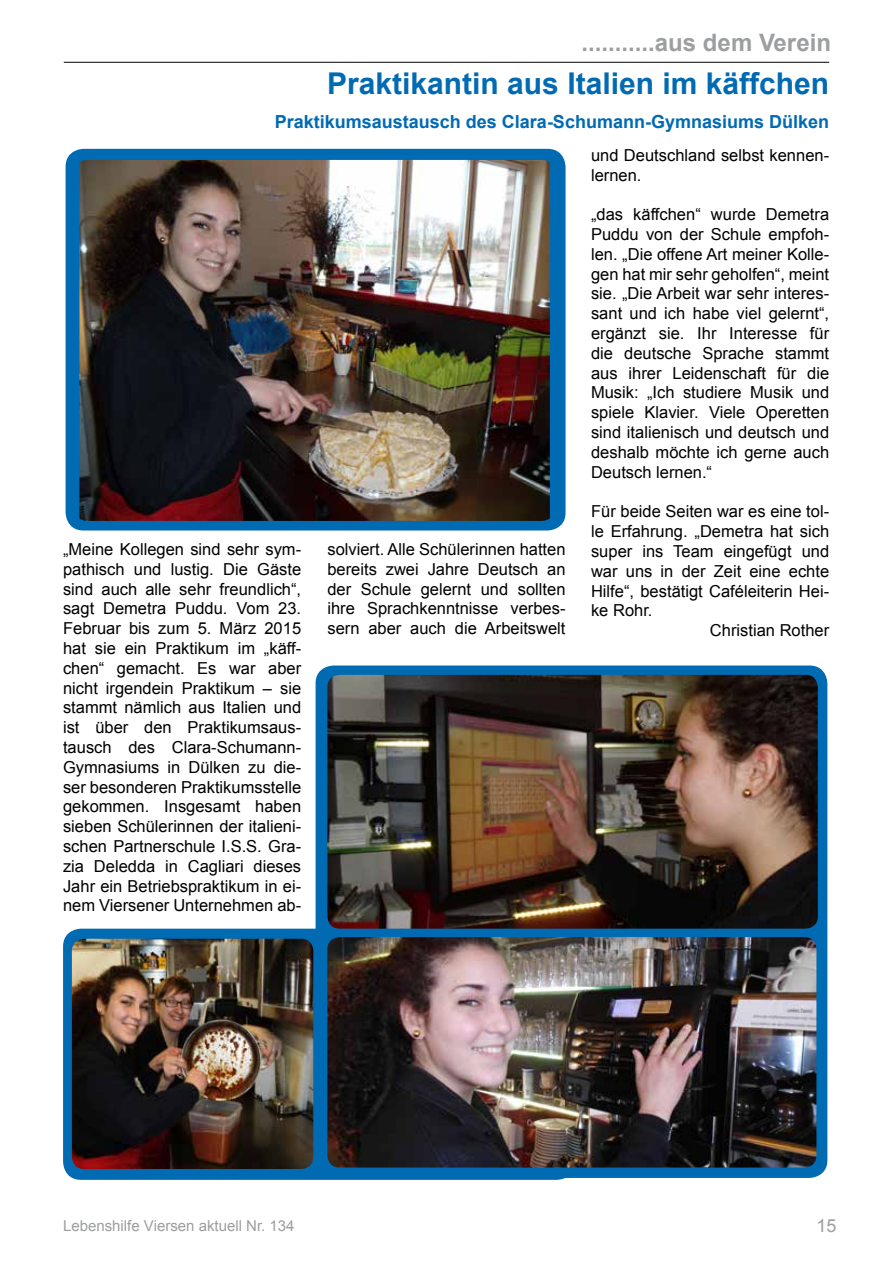
<style>
.page{position:relative;width:893px;height:1263px;background:#fff}
.page>*{position:absolute;margin:0;border:0;box-sizing:border-box;transform-origin:0 0}
.t1{font:700 30px "Arial";color:#006ab3}
.t2{font:700 24px "Arial";color:#9c9e9f}
.t3{font:700 18px "Arial";color:#006ab3}
.t4{font:18px "Arial";color:#9c9e9f}
.t5{font:16.5px/19.8px "Arial";color:#000;text-align:justify}
.t6{font:15px "Arial";color:#9c9e9f}
</style>
<div class="page">
<hr style="left:64px;top:62px;width:765px;height:1px;background:#000">
<div style="left:63px;top:929px;width:512px;height:251px;background:#006ab2;border-radius:18px"></div>
<div style="left:66px;top:149px;width:500px;height:381px;background:#006ab2;border-radius:18px"></div>
<img style="left:79px;top:160px;width:471px;height:361px">
<div style="left:316px;top:665px;width:511px;height:513px;background:#006ab2;border-radius:18px"></div>
<img style="left:72px;top:939px;width:241px;height:230px">
<img style="left:327px;top:675px;width:491px;height:254px">
<img style="left:327px;top:937px;width:489px;height:230px">
<h2 class="t2" style="left:582px;top:27px;width:251px">...........aus dem Verein</h2>
<h1 class="t1" style="left:327px;top:64px;width:503px">Praktikantin aus Italien im käffchen</h1>
<p class="t3" style="left:275px;top:110px;width:556px">Praktikumsaustausch des Clara-Schumann-Gymnasiums Dülken</p>
<p class="t5" style="left:63px;top:539px;width:240px">„Meine Kollegen sind sehr sym&shy;pathisch und lustig. Die Gäste sind auch alle sehr freundlich“, sagt Demetra Puddu. Vom 23.<br>Februar bis zum 5. März 2015 hat sie ein Praktikum im „käff&shy;chen“ gemacht. Es war aber nicht irgendein Praktikum – sie stammt nämlich aus Italien und ist über den Praktikumsaus&shy;tausch des Clara-Schumann-Gymnasiums in Dülken zu die&shy;ser besonderen Praktikumsstelle gekommen. Insgesamt haben sieben Schülerinnen der italieni&shy;schen Partnerschule I.S.S. Gra&shy;zia Deledda in Cagliari dieses Jahr ein Betriebspraktikum in ei&shy;nem Viersener Unternehmen ab-</p>
<p class="t5" style="left:327px;top:539px;width:240px">solviert. Alle Schülerinnen hatten bereits zwei Jahre Deutsch an der Schule gelernt und sollten ihre Sprachkenntnisse verbes&shy;sern aber auch die Arbeitswelt</p>
<p class="t5" style="left:591px;top:145px;width:240px">und Deutschland selbst kennen&shy;lernen.</p>
<p class="t5" style="left:591px;top:205px;width:240px">„das käffchen“ wurde Demetra Puddu von der Schule empfoh&shy;len. „Die offene Art meiner Kolle&shy;gen hat mir sehr geholfen“, meint sie. „Die Arbeit war sehr interes&shy;sant und ich habe viel gelernt“, ergänzt sie. Ihr Interesse für die deutsche Sprache stammt aus ihrer Leidenschaft für die Musik: „Ich studiere Musik und spiele Klavier. Viele Operetten sind italienisch und deutsch und deshalb möchte ich gerne auch Deutsch lernen.“</p>
<p class="t5" style="left:591px;top:502px;width:240px">Für beide Seiten war es eine tol-</p>
<p class="t5" style="left:591px;top:522px;width:240px">le Erfahrung. „Demetra hat sich</p>
<p class="t5" style="left:591px;top:541px;width:240px">super ins Team eingefügt und</p>
<p class="t5" style="left:591px;top:561px;width:240px">war uns in der Zeit eine echte</p>
<p class="t5" style="left:591px;top:581px;width:240px">Hilfe“, bestätigt Caféleiterin Hei-</p>
<p class="t5" style="left:591px;top:601px;width:63px">ke Rohr.</p>
<p class="t5" style="left:710px;top:621px;width:121px">Christian Rother</p>
<p class="t6" style="left:63px;top:1216px;width:233px">Lebenshilfe Viersen aktuell Nr. 134</p>
<p class="t4" style="left:816px;top:1214px;width:22px">15</p>
</div>
